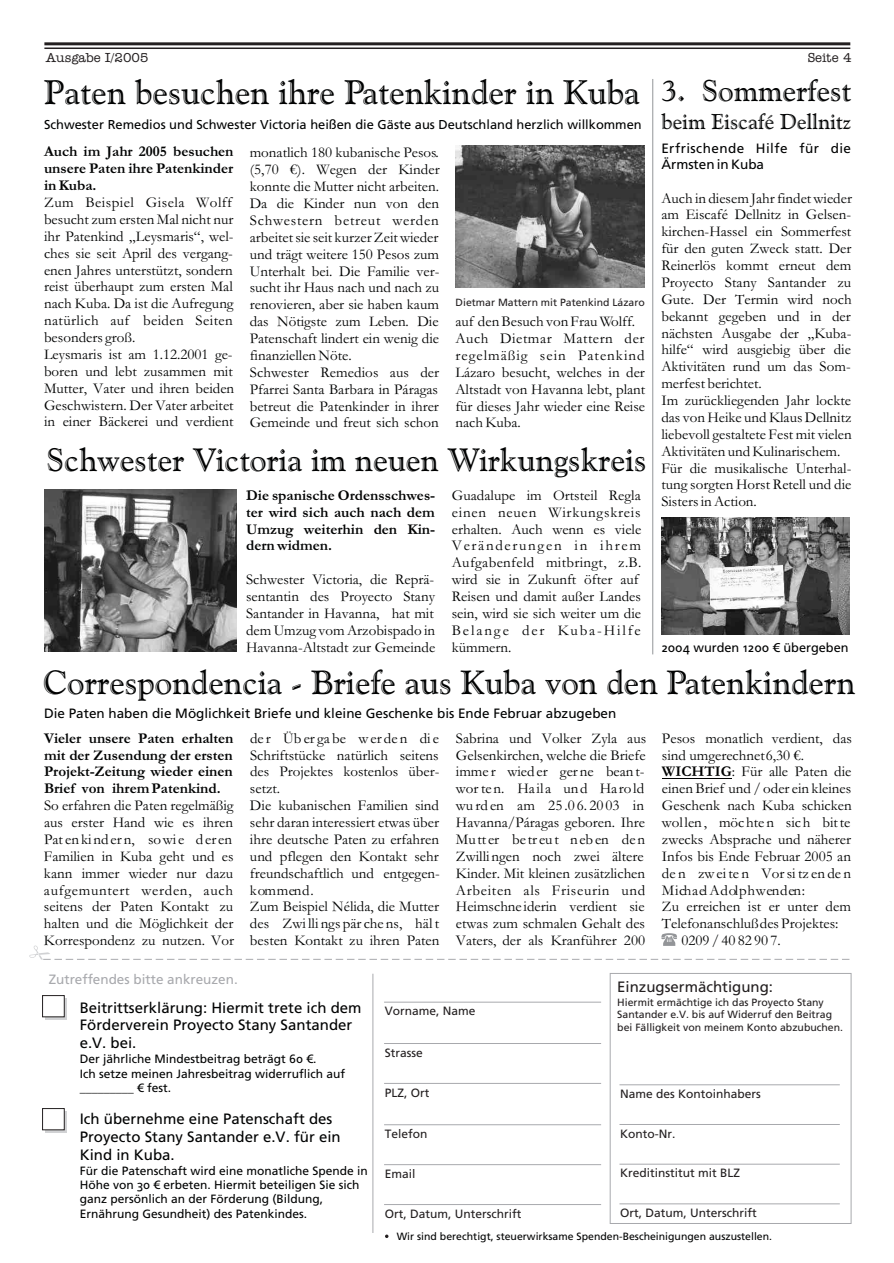
<style>
.page{position:relative;width:894px;height:1263px;background:#fff}
.page>*{position:absolute;margin:0;border:0;box-sizing:border-box;transform-origin:0 0}
.t1{font:34.05px "Goudy Handtooled BT";color:#010202}
.t2{font:33.45px "Goudy Handtooled BT";color:#010202}
.t3{font:32.25px "Goudy Handtooled BT";color:#010202}
.t4{font:21.45px "Goudy Handtooled BT";color:#010202}
.t5{font:15px/16.8px "Garamond";color:#010202}
.t6{font:700 15px/17px "Garamond";color:#010202;text-align:justify}
.t7{font:15px/17.9px "Frutiger Linotype";color:#010202}
.t8{font:15px "Garamond";letter-spacing:.025em;color:#010202}
.t9{font:15px "Garamond";letter-spacing:.115em;color:#010202}
.t10{font:15px "Frutiger Linotype";color:#231f20}
.t11{font:13.5px "Frutiger Linotype";color:#010202}
.t12{font:13.5px/16.2px "Frutiger Linotype";letter-spacing:.035em;color:#010202}
.t13{font:13.5px "Frutiger Linotype";color:#a8a9ad}
.t14{font:13.5px "Amer Type Md BT";color:#231f20}
.t15{font:12.9px "Frutiger Linotype";color:#010202}
.t16{font:12.75px "Frutiger Linotype";color:#010202}
.t17{font:12px/14.4px "Frutiger Linotype";color:#010202}
.t18{font:12px "Frutiger Linotype";color:#231f20}
.t19{font:10.5px/12.6px "Frutiger Linotype";color:#231f20}
.t20{font:10.5px "Frutiger Linotype";color:#010202}
.s1{font-size:29.85px}
.s2{font-weight:400}
.s3{font-weight:700}
</style>
<div class="page">
<div style="left:610px;top:973px;width:241px;height:251px;border:1px solid #a8a9ad"></div>
<svg style="left:45px;top:1111px;width:22px;height:21px"></svg>
<svg style="left:45px;top:998px;width:22px;height:21px"></svg>
<hr style="left:44px;top:48px;width:806px;height:1px;background:#231f20">
<hr style="left:44px;top:42px;width:806px;height:3px;background:#231f20">
<hr style="left:662px;top:778px;width:70px;height:1px;background:#010202">
<hr style="left:652px;top:79px;width:1px;height:575px;background:#939598">
<hr style="left:373px;top:974px;width:1px;height:259px;background:#a8a9ad">
<img style="left:44px;top:489px;width:192px;height:163px">
<img style="left:661px;top:518px;width:188px;height:116px">
<img style="left:456px;top:146px;width:188px;height:142px">
<svg style="left:29px;top:933px;width:821px;height:27px"></svg>
<div style="left:42px;top:995px;width:22px;height:22px;background:#fff;border:1px solid #231f20"></div>
<div style="left:42px;top:1108px;width:22px;height:22px;background:#fff;border:1px solid #231f20"></div>
<hr style="left:384px;top:1002px;width:217px;height:1px;background:#a8a9ad">
<hr style="left:619px;top:1085px;width:221px;height:1px;background:#a8a9ad">
<hr style="left:384px;top:1043px;width:217px;height:1px;background:#a8a9ad">
<hr style="left:619px;top:1124px;width:221px;height:1px;background:#a8a9ad">
<hr style="left:384px;top:1083px;width:217px;height:1px;background:#a8a9ad">
<hr style="left:619px;top:1164px;width:221px;height:1px;background:#a8a9ad">
<hr style="left:619px;top:1204px;width:221px;height:1px;background:#a8a9ad">
<hr style="left:384px;top:1125px;width:217px;height:1px;background:#a8a9ad">
<hr style="left:384px;top:1164px;width:217px;height:1px;background:#a8a9ad">
<hr style="left:384px;top:1204px;width:217px;height:1px;background:#a8a9ad">
<p class="t14" style="left:46px;top:52px;width:104px">Ausgabe I/2005</p>
<p class="t14" style="left:808px;top:52px;width:45px">Seite 4</p>
<h1 class="t1" style="left:44px;top:78px;width:809px">Paten besuchen ihre Patenkinder in Kuba <span class="s1">3. Sommerfest</span></h1>
<h3 class="t4" style="left:661px;top:112px;width:191px">beim Eiscafé Dellnitz</h3>
<p class="t15" style="left:44px;top:119px;width:599px">Schwester Remedios und Schwester Victoria heißen die Gäste aus Deutschland herzlich willkommen</p>
<p class="t6" style="left:44px;top:146px;width:397px;line-height:16.4px">Auch im Jahr 2005 besuchen <span class="s2">monatlich 180 kubanische Pesos. </span>unsere Paten ihre Patenkinder <span class="s2">(5,70 €). Wegen der Kinder </span>in Kuba.</p>
<p class="t5" style="left:44px;top:180px;width:397px;text-align:justify;text-indent:206px">konnte die Mutter nicht arbeiten.<br>Zum Beispiel Gisela Wolff Da die Kinder nun von den besucht zum ersten Mal nicht nur Schwestern betreut werden ihr Patenkind „Leysmaris“, wel- arbeitet sie seit kurzer Zeit wieder</p>
<p class="t5" style="left:44px;top:246px;width:593px">ches sie seit April des vergang- und trägt weitere 150 Pesos zum<br>enen Jahres unterstützt, sondern Unterhalt bei. Die Familie ver-<br>reist überhaupt zum ersten Mal sucht ihr Haus nach und nach zu<br>nach Kuba. Da ist die Aufregung renovieren, aber sie haben kaum<br>natürlich auf beiden Seiten das Nötigste zum Leben. Die auf den Besuch von Frau Wolff. besonders groß.</p>
<p class="t19" style="left:456px;top:297px;width:191px">Dietmar Mattern mit Patenkind Lázaro</p>
<p class="t5" style="left:44px;top:332px;width:602px;line-height:15.8px;text-indent:206px">Patenschaft lindert ein wenig die Auch Dietmar Mattern der<br>Leysmaris ist am 1.12.2001 ge- finanziellen Nöte.</p>
<p class="t5" style="left:44px;top:349px;width:603px;text-align:justify;text-indent:411px">regelmäßig sein Patenkind boren und lebt zusammen mit Schwester Remedios aus der Lázaro besucht, welches in der Mutter, Vater und ihren beiden Pfarrei Santa Barbara in Páragas Altstadt von Havanna lebt, plant Geschwistern. Der Vater arbeitet betreut die Patenkinder in ihrer für dieses Jahr wieder eine Reise in einer Bäckerei und verdient Gemeinde und freut sich schon nach Kuba.</p>
<h3 class="t3" style="left:47px;top:446px;width:601px">Schwester Victoria im neuen Wirkungskreis</h3>
<p class="t6" style="left:246px;top:488px;width:397px">Die spanische Ordensschwes- <span class="s2">Guadalupe im Ortsteil Regla </span>ter wird sich auch nach dem <span class="s2">einen neuen Wirkungskreis </span>Umzug weiterhin den Kin- <span class="s2">erhalten. Auch wenn es viele </span>dern widmen.</p>
<p class="t9" style="left:452px;top:541px;width:191px">Veränderungen in ihrem</p>
<p class="t8" style="left:452px;top:557px;width:191px">Aufgabenfeld mitbringt, z.B.</p>
<p class="t5" style="left:246px;top:573px;width:394px">Schwester Victoria, die Reprä- wird sie in Zukunft öfter auf</p>
<p class="t5" style="left:246px;top:590px;width:396px">sentantin des Proyecto Stany Reisen und damit außer Landes</p>
<p class="t5" style="left:246px;top:607px;width:396px">Santander in Havanna, hat mit sein, wird sie sich weiter um die</p>
<p class="t5" style="left:246px;top:623px;width:396px">dem Umzug vom Arzobispado in Belange der Kuba-Hilfe</p>
<p class="t5" style="left:246px;top:640px;width:267px">Havanna-Altstadt zur Gemeinde kümmern.</p>
<p class="t12" style="left:661px;top:142px;width:191px">Erfrischende Hilfe für die<br>Ärmsten in Kuba</p>
<p class="t5" style="left:661px;top:191px;width:192px">Auch in diesem Jahr findet wieder am Eiscafé Dellnitz in Gelsen&shy;kirchen-Hassel ein Sommerfest für den guten Zweck statt. Der<br>Reinerlös kommt erneut dem<br>Proyecto Stany Santander zu<br>Gute. Der Termin wird noch bekannt gegeben und in der nächsten Ausgabe der „Kuba&shy;hilfe“ wird ausgiebig über die<br>Aktivitäten rund um das Som&shy;merfest berichtet.<br>Im zurückliegenden Jahr lockte das von Heike und Klaus Dellnitz liebevoll gestaltete Fest mit vielen<br>Aktivitäten und Kulinarischem.<br>Für die musikalische Unterhal&shy;tung sorgten Horst Retell und die<br>Sisters in Action.</p>
<p class="t16" style="left:661px;top:643px;width:189px">2004 wurden 1200 € übergeben</p>
<h2 class="t2" style="left:43px;top:668px;width:814px">Correspondencia - Briefe aus Kuba von den Patenkindern</h2>
<p class="t11" style="left:44px;top:708px;width:574px">Die Paten haben die Möglichkeit Briefe und kleine Geschenke bis Ende Februar abzugeben</p>
<p class="t5" style="left:44px;top:731px;width:809px"><span class="s3">Vieler unsere Paten erhalten</span> de r Üb er ga be wer de n di e Sabrina und Volker Zyla aus Pesos monatlich verdient, das <span class="s3">mit der Zusendung der ersten</span> Schriftstücke natürlich seitens Gelsenkirchen, welche die Briefe sind umgerechnet 6,30 €.<br><span class="s3">Projekt-Zeitung wieder einen</span> des Projektes kostenlos über- imme r wied er ger ne bean t- <span class="s3">WICHTIG</span>: Für alle Paten die <span class="s3">Brief von ihrem Patenkind.</span></p>
<p class="t5" style="left:44px;top:782px;width:809px;text-align:justify;text-indent:412px">wor ten. Ha il a und Ha rold einen Brief und / oder ein kleines So erfahren die Paten regelmäßig Die kubanischen Familien sind wu rd en am 25 .0 6. 20 03 in Geschenk nach Kuba schicken aus erster Hand wie es ihren sehr daran interessiert etwas über Havanna/Páragas geboren. Ihre wollen , möchte n sich bitte Pat enkind er n, sowi e d er en ihre deutsche Paten zu erfahren Mutt er be tr eut neben den zwecks Absprache und näherer Familien in Kuba geht und es und pflegen den Kontakt sehr Zwillingen noch zwei ältere Infos bis Ende Februar 2005 an kann immer wieder nur dazu freundschaftlich und entgegen- Kinder. Mit kleinen zusätzlichen de n zwei te n Vor si tz en de n aufgemuntert werden, auch kommend.</p>
<p class="t5" style="left:250px;top:782px;width:32px">setzt.</p>
<p class="t5" style="left:44px;top:883px;width:809px;text-indent:412px">Arbeiten als Friseurin und Michael Adolphwenden:<br>seitens der Paten Kontakt zu Zum Beispiel Nélida, die Mutter Heimschne iderin verdient sie Zu erreichen ist er unter dem halten und die Möglichkeit der des Zwi lli ngs pär che ns, häl t etwas zum schmalen Gehalt des Telefonanschluß des Projektes:<br>Korrespondenz zu nutzen. Vor besten Kontakt zu ihren Paten Vaters, der als Kranführer 200</p>
<p class="t5" style="left:681px;top:934px;width:101px">0209 / 40 82 90 7.</p>
<p class="t13" style="left:49px;top:974px;width:191px">Zutreffendes bitte ankreuzen.</p>
<p class="t7" style="left:80px;top:1000px;width:283px">Beitrittserklärung: Hiermit trete ich dem<br>Förderverein Proyecto Stany Santander e.V. bei.</p>
<p class="t17" style="left:80px;top:1053px;width:267px">Der jährliche Mindestbeitrag beträgt 60 €.<br>Ich setze meinen Jahresbeitrag widerruflich auf _________ € fest.</p>
<p class="t7" style="left:80px;top:1111px;width:262px">Ich übernehme eine Patenschaft des<br>Proyecto Stany Santander e.V. für ein<br>Kind in Kuba.</p>
<p class="t17" style="left:80px;top:1164px;width:290px">Für die Patenschaft wird eine monatliche Spende in Höhe von 30 € erbeten. Hiermit beteiligen Sie sich ganz persönlich an der Förderung (Bildung, Ernährung Gesundheit) des Patenkindes.</p>
<p class="t18" style="left:385px;top:1006px;width:92px">Vorname, Name</p>
<p class="t18" style="left:385px;top:1048px;width:40px">Strasse</p>
<p class="t18" style="left:385px;top:1087px;width:46px">PLZ, Ort</p>
<p class="t18" style="left:385px;top:1129px;width:44px">Telefon</p>
<p class="t18" style="left:385px;top:1169px;width:32px">Email</p>
<p class="t18" style="left:385px;top:1209px;width:138px">Ort, Datum, Unterschrift</p>
<p class="t10" style="left:617px;top:981px;width:157px">Einzugsermächtigung:</p>
<p class="t19" style="left:617px;top:997px;width:227px">Hiermit ermächtige ich das Proyecto Stany<br>Santander e.V. bis auf Widerruf den Beitrag bei Fälligkeit von meinem Konto abzubuchen.</p>
<p class="t18" style="left:620px;top:1089px;width:142px">Name des Kontoinhabers</p>
<p class="t18" style="left:620px;top:1129px;width:57px">Konto-Nr.</p>
<p class="t18" style="left:620px;top:1168px;width:122px">Kreditinstitut mit BLZ</p>
<p class="t18" style="left:620px;top:1208px;width:138px">Ort, Datum, Unterschrift</p>
<p class="t20" style="left:397px;top:1232px;width:377px">Wir sind berechtigt, steuerwirksame Spenden-Bescheinigungen auszustellen.</p>
</div>
